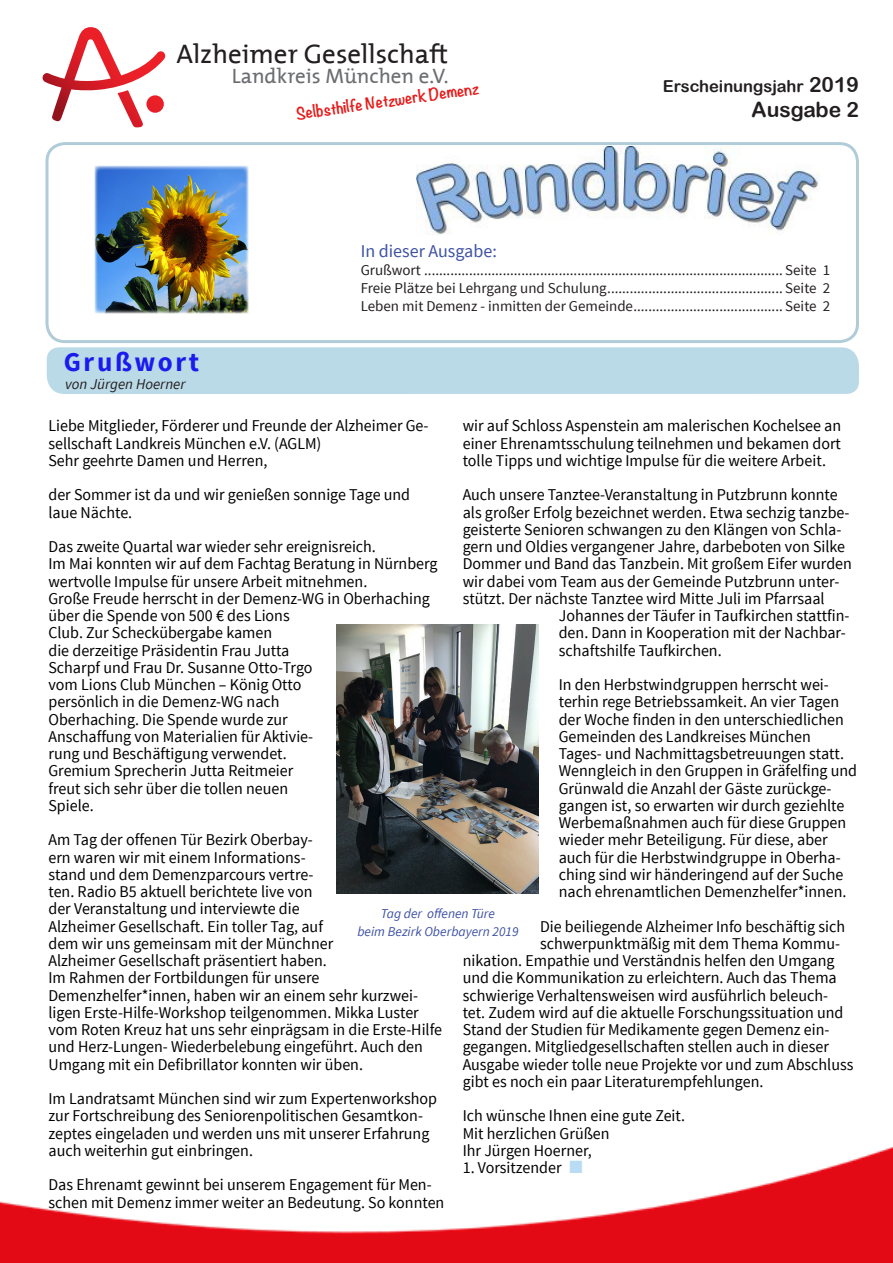
<style>
.page{position:relative;width:893px;height:1263px;background:#fff}
.page>*{position:absolute;margin:0;border:0;box-sizing:border-box;transform-origin:0 0}
.t1{font:27px "The Mix";color:#231f20}
.t2{font:700 27px "Source Sans Pro";letter-spacing:.1em;color:#1a1ced}
.t3{font:27px "Arial Rounded MT Bold";letter-spacing:.1em;color:#1a1ced}
.t4{font:21px "The Mix";color:#6c6d70}
.t5{font:21px "Arial Rounded MT Bold";color:#231f20}
.t6{font:18px "Source Sans Pro";color:#3d51a3}
.t7{font:16.5px/17.2px "Source Sans Pro";color:#000}
.t8{font:16.5px "Arial Rounded MT Bold";color:#231f20}
.t9{font:15px/18px "Source Sans Pro";color:#231f20}
.t10{font:700 15px "Noteworthy";color:#e71b1a}
.t11{font:italic 15px "Times New Roman";color:#231f20}
.t12{font:italic 15px "Source Sans Pro";color:#231f20}
.t13{font:italic 13.5px/18px "Source Sans Pro";color:#3d51a3;text-align:center}
.s1{font-size:21px}
.s2{font-style:normal}
.s3{font-family:"Times New Roman";font-size:27px;color:#b9dbf3}
</style>
<div class="page">
<div style="left:45px;top:142px;width:814px;height:201px;border:3px solid #afccd8;border-radius:18px"></div>
<div style="left:47px;top:347px;width:812px;height:47px;background:#bbdae8"></div>
<svg style="left:42px;top:27px;width:123px;height:100px"></svg>
<img style="left:416px;top:147px;width:404px;height:87px">
<img style="left:0;top:1147px;width:893px;height:116px">
<img style="left:94px;top:165px;width:154px;height:148px">
<img style="left:337px;top:624px;width:201px;height:269px">
<p class="t1" style="left:176px;top:31px;width:273px">Alzheimer Gesellschaft</p>
<p class="t10" style="left:294px;top:100px;width:186px;rotate:-8deg">Selbsthilfe Netzwerk Demenz</p>
<p class="t4" style="left:232px;top:58px;width:218px">Landkreis München e.V.</p>
<p class="t8" style="left:663px;top:77px;width:197px">Erscheinungsjahr <span class="s1">2019</span></p>
<p class="t5" style="left:752px;top:98px;width:109px">Ausgabe 2</p>
<p class="t3" style="left:119px;top:345px;width:88px">ßwort</p>
<p class="t11" style="left:59px;top:370px;width:123px"><span class="s2">von</span> Jürgen Hoerner</p>
<p class="t2" style="left:64px;top:344px;width:137px">Grußwort</p>
<p class="t12" style="left:65px;top:375px;width:122px">von Jürgen Hoerner</p>
<p class="t6" style="left:361px;top:239px;width:138px">In dieser Ausgabe:</p>
<p class="t9" style="left:361px;top:261px;width:471px">Grußwort ................................................................................................ Seite 1<br>Freie Plätze bei Lehrgang und Schulung............................................... Seite 2</p>
<p class="t9" style="left:361px;top:297px;width:471px">Leben mit Demenz - inmitten der Gemeinde........................................ Seite 2</p>
<p class="t7" style="left:463px;top:417px;width:380px;text-align:justify">wir auf Schloss Aspenstein am malerischen Kochelsee an einer Ehrenamtsschulung teilnehmen und bekamen dort tolle Tipps und wichtige Impulse für die weitere Arbeit.</p>
<p class="t7" style="left:463px;top:486px;width:377px">Auch unsere Tanztee-Veranstaltung in Putzbrunn konnte</p>
<p class="t7" style="left:463px;top:504px;width:388px">als großer Erfolg bezeichnet werden. Etwa sechzig tanzbe-</p>
<p class="t7" style="left:463px;top:521px;width:380px">geisterte Senioren schwangen zu den Klängen von Schla-</p>
<p class="t7" style="left:463px;top:538px;width:384px">gern und Oldies vergangener Jahre, darbeboten von Silke</p>
<p class="t7" style="left:463px;top:555px;width:391px">Dommer und Band das Tanzbein. Mit großem Eifer wurden</p>
<p class="t7" style="left:463px;top:573px;width:378px">wir dabei vom Team aus der Gemeinde Putzbrunn unter-</p>
<p class="t7" style="left:463px;top:590px;width:363px">stützt. Der nächste Tanztee wird Mitte Juli im Pfarrsaal</p>
<p class="t7" style="left:559px;top:607px;width:292px">Johannes der Täufer in Taufkirchen stattfin-</p>
<p class="t7" style="left:559px;top:624px;width:288px">den. Dann in Kooperation mit der Nachbar-</p>
<p class="t7" style="left:559px;top:642px;width:164px">schaftshilfe Taufkirchen.</p>
<p class="t7" style="left:559px;top:676px;width:300px">In den Herbstwindgruppen herrscht wei&shy;terhin rege Betriebssamkeit. An vier Tagen der Woche finden in den unterschiedlichen Gemeinden des Landkreises München Tages- und Nachmittagsbetreuungen statt.<br>Wenngleich in den Gruppen in Gräfelfing und Grünwald die Anzahl der Gäste zurückge&shy;gangen ist, so erwarten wir durch geziehlte Werbemaßnahmen auch für diese Gruppen wieder mehr Beteiligung. Für diese, aber auch für die Herbstwindgruppe in Oberha&shy;ching sind wir händeringend auf der Suche nach ehrenamtlichen Demenzhelfer*innen.</p>
<p class="t7" style="left:540px;top:918px;width:307px">Die beiliegende Alzheimer Info beschäftig sich</p>
<p class="t7" style="left:540px;top:935px;width:301px">schwerpunktmäßig mit dem Thema Kommu-</p>
<p class="t7" style="left:463px;top:952px;width:373px">nikation. Empathie und Verständnis helfen den Umgang</p>
<p class="t7" style="left:463px;top:969px;width:376px">und die Kommunikation zu erleichtern. Auch das Thema</p>
<p class="t7" style="left:463px;top:987px;width:367px">schwierige Verhaltensweisen wird ausführlich beleuch-</p>
<p class="t7" style="left:463px;top:1004px;width:382px">tet. Zudem wird auf die aktuelle Forschungssituation und</p>
<p class="t7" style="left:463px;top:1021px;width:368px">Stand der Studien für Medikamente gegen Demenz ein-</p>
<p class="t7" style="left:463px;top:1038px;width:368px">gegangen. Mitgliedgesellschaften stellen auch in dieser</p>
<p class="t7" style="left:463px;top:1056px;width:392px">Ausgabe wieder tolle neue Projekte vor und zum Abschluss</p>
<p class="t7" style="left:463px;top:1073px;width:302px">gibt es noch ein paar Literaturempfehlungen.</p>
<p class="t7" style="left:463px;top:1107px;width:224px">Ich wünsche Ihnen eine gute Zeit.</p>
<p class="t7" style="left:463px;top:1125px;width:148px">Mit herzlichen Grüßen</p>
<p class="t7" style="left:463px;top:1142px;width:130px">Ihr Jürgen Hoerner,</p>
<p class="t7" style="left:463px;top:1159px;width:123px">1. Vorsitzender <span class="s3">■</span></p>
<p class="t7" style="left:48px;top:417px;width:382px">Liebe Mitglieder, Förderer und Freunde der Alzheimer Ge&shy;sellschaft Landkreis München e.V. (AGLM)</p>
<p class="t7" style="left:48px;top:452px;width:220px">Sehr geehrte Damen und Herren,</p>
<p class="t7" style="left:48px;top:486px;width:363px">der Sommer ist da und wir genießen sonnige Tage und laue Nächte.</p>
<p class="t7" style="left:48px;top:538px;width:329px">Das zweite Quartal war wieder sehr ereignisreich.</p>
<p class="t7" style="left:48px;top:555px;width:391px">Im Mai konnten wir auf dem Fachtag Beratung in Nürnberg wertvolle Impulse für unsere Arbeit mitnehmen.</p>
<p class="t7" style="left:48px;top:590px;width:383px">Große Freude herrscht in der Demenz-WG in Oberhaching über die Spende von 500 € des Lions<br>Club. Zur Scheckübergabe kamen<br>die derzeitige Präsidentin Frau Jutta<br>Scharpf und Frau Dr. Susanne Otto-Trgo<br>vom Lions Club München – König Otto<br>persönlich in die Demenz-WG nach<br>Oberhaching. Die Spende wurde zur<br>Anschaffung von Materialien für Aktivie-<br>rung und Beschäftigung verwendet.<br>Gremium Sprecherin Jutta Reitmeier<br>freut sich sehr über die tollen neuen<br>Spiele.</p>
<p class="t7" style="left:48px;top:831px;width:286px">Am Tag der offenen Tür Bezirk Oberbay&shy;ern waren wir mit einem Informations&shy;stand und dem Demenzparcours vertre&shy;ten. Radio B5 aktuell berichtete live von der Veranstaltung und interviewte die Alzheimer Gesellschaft. Ein toller Tag, auf dem wir uns gemeinsam mit der Münchner Alzheimer Gesellschaft präsentiert haben.</p>
<p class="t7" style="left:48px;top:969px;width:395px">Im Rahmen der Fortbildungen für unsere Demenzhelfer*innen, haben wir an einem sehr kurzwei&shy;ligen Erste-Hilfe-Workshop teilgenommen. Mikka Luster vom Roten Kreuz hat uns sehr einprägsam in die Erste-Hilfe und Herz-Lungen- Wiederbelebung eingeführt. Auch den Umgang mit ein Defibrillator konnten wir üben.</p>
<p class="t7" style="left:48px;top:1090px;width:390px">Im Landratsamt München sind wir zum Expertenworkshop zur Fortschreibung des Seniorenpolitischen Gesamtkon&shy;zeptes eingeladen und werden uns mit unserer Erfahrung auch weiterhin gut einbringen.</p>
<p class="t7" style="left:48px;top:1176px;width:397px">Das Ehrenamt gewinnt bei unserem Engagement für Men&shy;schen mit Demenz immer weiter an Bedeutung. So konnten</p>
<p class="t13" style="left:357px;top:905px;width:163px">Tag der offenen Türe<br>beim Bezirk Oberbayern 2019</p>
</div>
